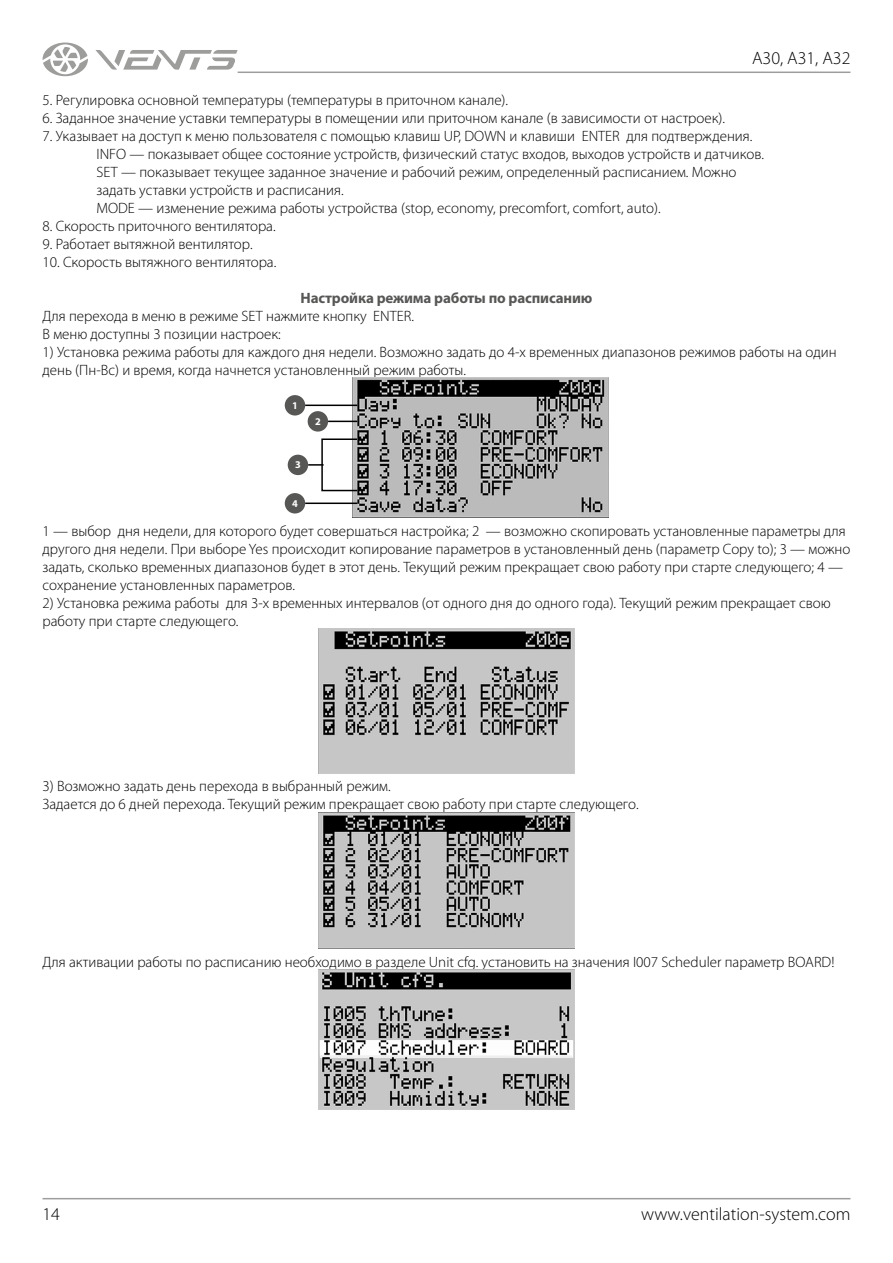
<style>
.page{position:relative;width:893px;height:1263px;background:#fff}
.page>*{position:absolute;margin:0;border:0;box-sizing:border-box;transform-origin:0 0}
.t1{font:300 18px "Myriad Pro";color:#000}
.t2{font:300 15px/18px "Myriad Pro";color:#000}
.t3{font:700 15px "Myriad Pro";letter-spacing:-.01em;color:#575756}
.t4{font:700 10.35px "Myriad Pro";color:#fff}
</style>
<div class="page">
<hr style="left:43px;top:1198px;width:807px;height:1px;background:#9d9d9c">
<hr style="left:238px;top:72px;width:612px;height:1px;background:#9d9d9c">
<svg style="left:95px;top:50px;width:143px;height:20px"></svg>
<svg style="left:43px;top:43px;width:45px;height:33px"></svg>
<img style="left:353px;top:378px;width:255px;height:139px">
<div style="left:285px;top:395px;width:20px;height:20px;background:#575756;border-radius:50%"></div>
<svg style="left:328px;top:421px;width:29px;height:1px"></svg>
<hr style="left:305px;top:405px;width:52px;height:1px;background:#000">
<div style="left:285px;top:493px;width:20px;height:20px;background:#575756;border-radius:50%"></div>
<hr style="left:305px;top:502px;width:52px;height:2px;background:#000">
<div style="left:308px;top:411px;width:20px;height:21px;background:#575756;border-radius:50%"></div>
<svg style="left:308px;top:464px;width:13px;height:2px"></svg>
<div style="left:288px;top:455px;width:20px;height:20px;background:#575756;border-radius:50%"></div>
<div style="left:321px;top:438px;width:37px;height:53px;border:2px solid #000"></div>
<img style="left:319px;top:628px;width:255px;height:145px">
<img style="left:319px;top:812px;width:255px;height:137px">
<img style="left:319px;top:969px;width:255px;height:141px">
<p class="t1" style="left:752px;top:48px;width:100px">A30, A31, A32</p>
<p class="t2" style="left:43px;top:91px;width:467px">5. Регулировка основной температуры (температуры в приточном канале).</p>
<p class="t2" style="left:43px;top:109px;width:684px">6. Заданное значение уставки температуры в помещении или приточном канале (в зависимости от настроек).</p>
<p class="t2" style="left:97px;top:127px;width:669px;text-indent:-54px">7. Указывает на доступ к меню пользователя с помощью клавиш UP, DOWN и клавиши ENTER для подтверждения.<br>INFO — показывает общее состояние устройств, физический статус входов, выходов устройств и датчиков.<br>SET — показывает текущее заданное значение и рабочий режим, определенный расписанием. Можно задать уставки устройств и расписания.<br>MODE — изменение режима работы устройства (stop, economy, precomfort, comfort, auto).</p>
<p class="t2" style="left:43px;top:217px;width:235px">8. Скорость приточного вентилятора.</p>
<p class="t2" style="left:43px;top:235px;width:212px">9. Работает вытяжной вентилятор.</p>
<p class="t2" style="left:43px;top:253px;width:235px">10. Скорость вытяжного вентилятора.</p>
<p class="t3" style="left:300px;top:288px;width:294px">Настройка режима работы по расписанию</p>
<p class="t2" style="left:43px;top:307px;width:373px">Для перехода в меню в режиме SET нажмите кнопку ENTER.<br>В меню доступны 3 позиции настроек:</p>
<p class="t2" style="left:43px;top:343px;width:796px">1) Установка режима работы для каждого дня недели. Возможно задать до 4-х временных диапазонов режимов работы на один день (Пн-Вс) и время, когда начнется установленный режим работы.</p>
<p class="t4" style="left:292px;top:398px;width:7px">1</p>
<p class="t4" style="left:295px;top:458px;width:7px">3</p>
<p class="t4" style="left:292px;top:496px;width:7px">4</p>
<p class="t4" style="left:315px;top:414px;width:7px">2</p>
<p class="t2" style="left:43px;top:522px;width:809px">1 — выбор дня недели, для которого будет совершаться настройка; 2 — возможно скопировать установленные параметры для другого дня недели. При выборе Yes происходит копирование параметров в установленный день (параметр Copy to); 3 — можно задать, сколько временных диапазонов будет в этот день. Текущий режим прекращает свою работу при старте следующего; 4 — сохранение установленных параметров.</p>
<p class="t2" style="left:43px;top:594px;width:790px">2) Установка режима работы для 3-х временных интервалов (от одного дня до одного года). Текущий режим прекращает свою работу при старте следующего.</p>
<p class="t2" style="left:43px;top:777px;width:598px">3) Возможно задать день перехода в выбранный режим.<br>Задается до 6 дней перехода. Текущий режим прекращает свою работу при старте следующего.</p>
<p class="t2" style="left:43px;top:953px;width:793px">Для активации работы по расписанию необходимо в разделе Unit cfg. установить на значения I007 Scheduler параметр BOARD!</p>
<p class="t1" style="left:43px;top:1204px;width:19px">14</p>
<p class="t1" style="left:641px;top:1204px;width:211px">www.ventilation-system.com</p>
</div>
